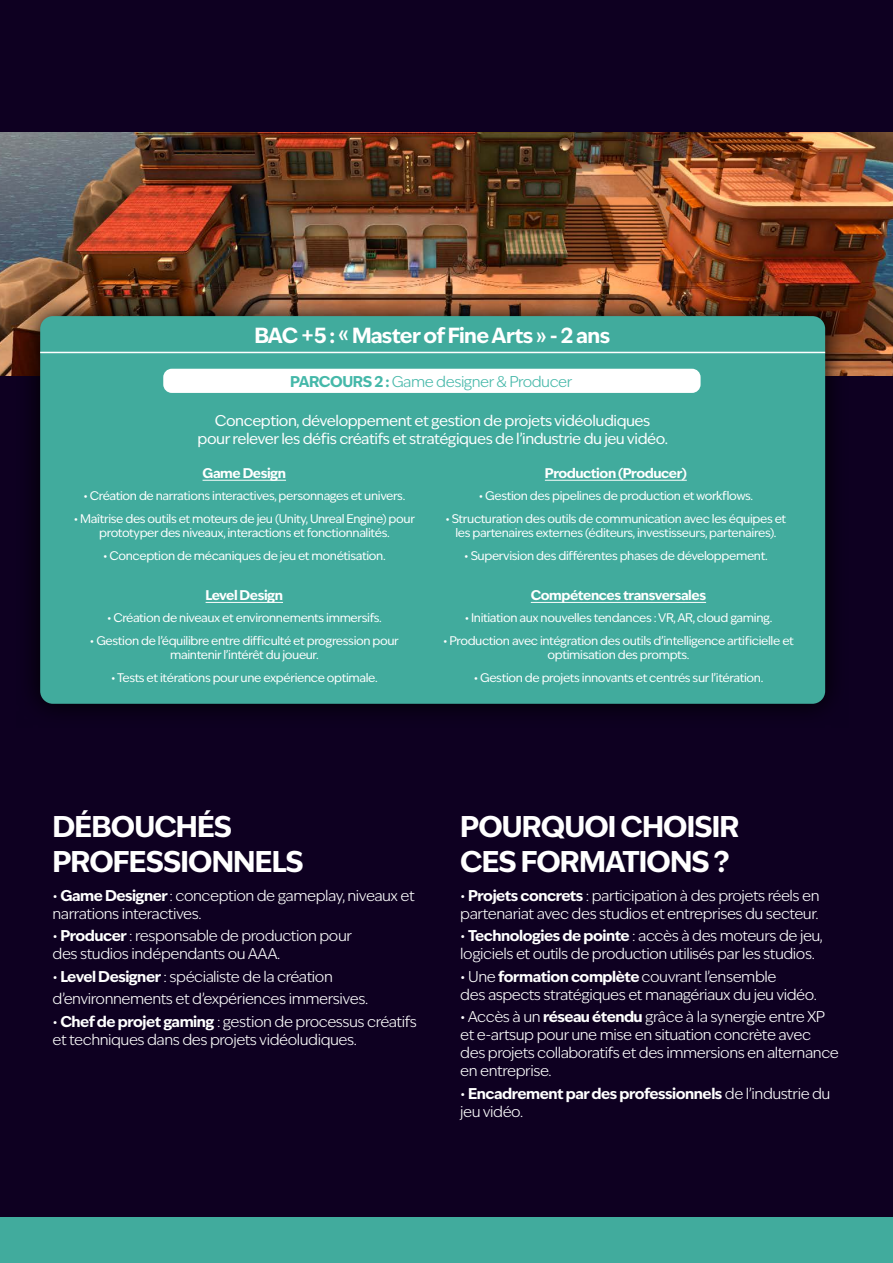
<style>
.page{position:relative;width:893px;height:1263px;background:#0e0021}
.page>*{position:absolute;margin:0;border:0;box-sizing:border-box;transform-origin:0 0}
.t1{font:700 28.8px/34.5px "Ivy Epic";letter-spacing:-.03em;color:#fff}
.t2{font:700 21px "Ivy Epic";letter-spacing:-.035em;color:#fff}
.t3{font:300 15px/18px "Ivy Epic";letter-spacing:-.03em;color:#fff}
.t4{font:15px/18px "Ivy Epic";letter-spacing:-.03em;color:#fff;text-align:center}
.t5{font:700 15px/18px "Ivy Epic";letter-spacing:-.03em;color:#fff}
.t6{font:300 15px "Ivy Epic";letter-spacing:-.03em;color:#45b8a9}
.t7{font:700 13.5px "Ivy Epic";letter-spacing:-.03em;color:#fff}
.t8{font:12px/14.4px "Ivy Epic";letter-spacing:-.03em;color:#fff;text-align:center}
.s1{font-weight:700}
.s2{font-weight:300}
</style>
<div class="page">
<img style="left:0;top:133px;width:893px;height:242px">
<div style="left:0;top:1217px;width:893px;height:46px;background:#41ab9d"></div>
<svg style="left:16px;top:292px;width:833px;height:418px"></svg>
<div style="left:40px;top:316px;width:785px;height:388px;background:#41ab9d;border-radius:13px"></div>
<div style="left:163px;top:369px;width:538px;height:24px;background:#fff;border-radius:9px"></div>
<hr style="left:40px;top:352px;width:785px;height:1px;background:#fff">
<hr style="left:203px;top:480px;width:83px;height:1px;background:#fff">
<hr style="left:545px;top:480px;width:142px;height:1px;background:#fff">
<hr style="left:206px;top:602px;width:77px;height:1px;background:#fff">
<hr style="left:531px;top:602px;width:175px;height:1px;background:#fff">
<h2 class="t2" style="left:254px;top:321px;width:357px">BAC +5 : « Master of Fine Arts » - 2 ans</h2>
<p class="t6" style="left:290px;top:371px;width:284px"><span class="s1">PARCOURS 2 :</span> Game designer &amp; Producer</p>
<p class="t4" style="left:198px;top:412px;width:472px">Conception, développement et gestion de projets vidéoludiques pour relever les défis créatifs et stratégiques de l’industrie du jeu vidéo.</p>
<p class="t7" style="left:203px;top:464px;width:85px">Game Design</p>
<p class="t8" style="left:83px;top:489px;width:323px">• Création de narrations interactives, personnages et univers.</p>
<p class="t8" style="left:74px;top:511px;width:343px">• Maîtrise des outils et moteurs de jeu (Unity, Unreal Engine) pour prototyper des niveaux, interactions et fonctionnalités.</p>
<p class="t8" style="left:103px;top:548px;width:284px">• Conception de mécaniques de jeu et monétisation.</p>
<p class="t7" style="left:206px;top:586px;width:79px">Level Design</p>
<p class="t8" style="left:107px;top:611px;width:276px">• Création de niveaux et environnements immersifs.</p>
<p class="t8" style="left:90px;top:633px;width:310px">• Gestion de l’équilibre entre difficulté et progression pour maintenir l’intérêt du joueur.</p>
<p class="t8" style="left:111px;top:670px;width:268px">• Tests et itérations pour une expérience optimale.</p>
<p class="t7" style="left:545px;top:464px;width:143px">Production (Producer)</p>
<p class="t8" style="left:479px;top:489px;width:276px">• Gestion des pipelines de production et workflows.</p>
<p class="t8" style="left:445px;top:511px;width:342px">• Structuration des outils de communication avec les équipes et les partenaires externes (éditeurs, investisseurs, partenaires).</p>
<p class="t8" style="left:464px;top:548px;width:305px">• Supervision des différentes phases de développement.</p>
<p class="t7" style="left:531px;top:586px;width:177px">Compétences transversales</p>
<p class="t8" style="left:465px;top:611px;width:309px">• Initiation aux nouvelles tendances : VR, AR, cloud gaming.</p>
<p class="t8" style="left:443px;top:633px;width:352px">• Production avec intégration des outils d’intelligence artificielle et optimisation des prompts.</p>
<p class="t8" style="left:474px;top:670px;width:291px">• Gestion de projets innovants et centrés sur l’itération.</p>
<h1 class="t1" style="left:52px;top:809px;width:253px">DÉBOUCHÉS<br>PROFESSIONNELS</h1>
<p class="t3" style="left:52px;top:886px;width:364px">• <span class="s1">Game Designer</span> : conception de gameplay, niveaux et narrations interactives.</p>
<p class="t3" style="left:52px;top:927px;width:301px">• <span class="s1">Producer</span> : responsable de production pour des studios indépendants ou AAA.</p>
<p class="t3" style="left:52px;top:965px;width:317px;line-height:22.5px">• <span class="s1">Level Designer</span> : spécialiste de la création d’environnements et d’expériences immersives.</p>
<p class="t3" style="left:52px;top:1012px;width:366px">• <span class="s1">Chef de projet gaming</span> : gestion de processus créatifs et techniques dans des projets vidéoludiques.</p>
<h1 class="t1" style="left:460px;top:809px;width:281px">POURQUOI CHOISIR<br>CES FORMATIONS ?</h1>
<p class="t3" style="left:460px;top:886px;width:361px">• <span class="s1">Projets concrets</span> : participation à des projets réels en partenariat avec des studios et entreprises du secteur.</p>
<p class="t3" style="left:460px;top:927px;width:364px">• <span class="s1">Technologies de pointe</span> : accès à des moteurs de jeu, logiciels et outils de production utilisés par les studios.</p>
<p class="t3" style="left:460px;top:967px;width:358px">• Une <span class="s1">formation complète</span> couvrant l’ensemble<br>des aspects stratégiques et managériaux du jeu vidéo.</p>
<p class="t3" style="left:460px;top:1008px;width:380px">• Accès à un <span class="s1">réseau étendu</span> grâce à la synergie entre XP et e-artsup pour une mise en situation concrète avec des projets collaboratifs et des immersions en alternance en entreprise.</p>
<p class="t5" style="left:460px;top:1084px;width:372px"><span class="s2">•</span> Encadrement par des professionnels <span class="s2">de l’industrie du jeu vidéo.</span></p>
</div>
